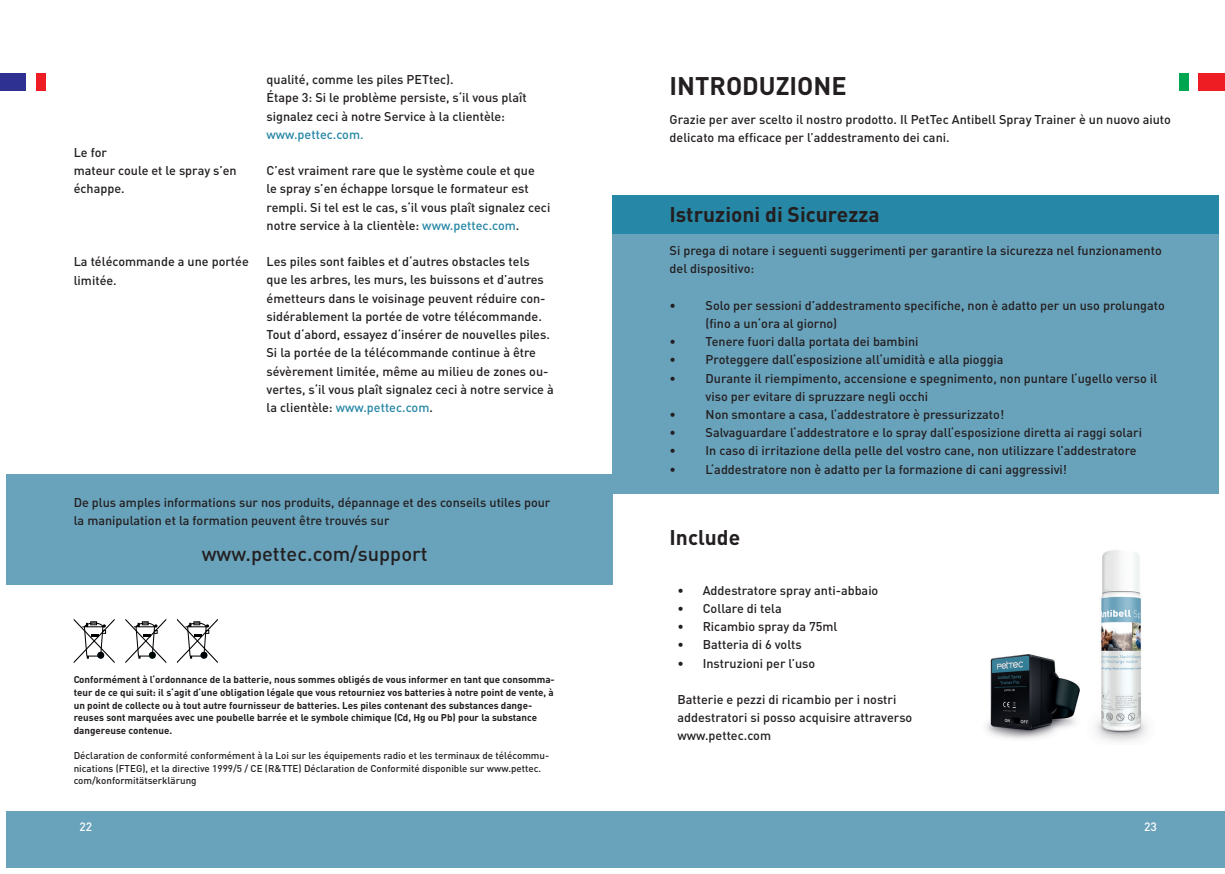
<style>
.page{position:relative;width:1225px;height:874px;background:#fff}
.page>*{position:absolute;margin:0;border:0;box-sizing:border-box;transform-origin:0 0}
.t1{font:700 25.2px "DIN";color:#231f20}
.t2{font:700 21px "DIN";color:#231f20}
.t3{font:500 20px "DIN";color:#231f20}
.t4{font:500 12.6px/18.2px "DIN";color:#231f20}
.t5{font:500 12.6px "DIN";color:#2787a6}
.t6{font:500 12px "DIN";color:#fff}
.t7{font:700 9.8px/12.6px "DIN";color:#231f20}
.t8{font:500 9.8px/12.6px "DIN";color:#231f20}
.s1{color:#2787a6}
</style>
<div class="page">
<div style="left:6px;top:811px;width:1219px;height:56px;background:#69a2bb"></div>
<img style="left:986px;top:550px;width:161px;height:192px">
<div style="left:612px;top:234px;width:607px;height:259px;background:#69a2bb"></div>
<div style="left:612px;top:196px;width:607px;height:38px;background:#2787a6"></div>
<div style="left:6px;top:473px;width:606px;height:111px;background:#69a2bb"></div>
<svg style="left:74px;top:618px;width:41px;height:45px"></svg>
<svg style="left:125px;top:618px;width:41px;height:45px"></svg>
<svg style="left:177px;top:618px;width:41px;height:45px"></svg>
<div style="left:0;top:74px;width:26px;height:17px;background:#2e3092"></div>
<div style="left:36px;top:74px;width:9px;height:17px;background:#ee1d23"></div>
<div style="left:1179px;top:74px;width:10px;height:17px;background:#00a54f"></div>
<div style="left:1198px;top:74px;width:27px;height:17px;background:#ee1d23"></div>
<p class="t4" style="left:74px;top:143px;width:164px">Le for<br>mateur coule et le spray s’en échappe.</p>
<p class="t4" style="left:74px;top:252px;width:177px">La télécommande a une portée limitée.</p>
<p class="t4" style="left:266px;top:70px;width:262px">qualité, comme les piles PETtec).<br>Étape 3: Si le problème persiste, s‘il vous plaît signalez ceci à notre Service à la clientèle:</p>
<p class="t5" style="left:266px;top:126px;width:99px">www.pettec.com.</p>
<p class="t4" style="left:266px;top:161px;width:285px">C’est vraiment rare que le système coule et que<br>le spray s’en échappe lorsque le formateur est rempli. Si tel est le cas, s‘il vous plaît signalez ceci notre service à la clientèle: <span class="s1">www.pettec.com</span>.</p>
<p class="t4" style="left:266px;top:252px;width:289px">Les piles sont faibles et d‘autres obstacles tels que les arbres, les murs, les buissons et d’autres émetteurs dans le voisinage peuvent réduire con&shy;sidérablement la portée de votre télécommande.<br>Tout d‘abord, essayez d‘insérer de nouvelles piles.<br>Si la portée de la télécommande continue à être sévèrement limitée, même au milieu de zones ou&shy;vertes, s‘il vous plaît signalez ceci à notre service à la clientèle: <span class="s1">www.pettec.com</span>.</p>
<p class="t4" style="left:74px;top:492px;width:478px">De plus amples informations sur nos produits, dépannage et des conseils utiles pour la manipulation et la formation peuvent être trouvés sur</p>
<h3 class="t3" style="left:202px;top:541px;width:227px">www.pettec.com/support</h3>
<p class="t7" style="left:74px;top:672px;width:482px">Conformément à l‘ordonnance de la batterie, nous sommes obligés de vous informer en tant que consomma&shy;teur de ce qui suit: il s‘agit d‘une obligation légale que vous retourniez vos batteries à notre point de vente, à un point de collecte ou à tout autre fournisseur de batteries. Les piles contenant des substances dange&shy;reuses sont marquées avec une poubelle barrée et le symbole chimique (Cd, Hg ou Pb) pour la substance dangereuse contenue.</p>
<p class="t8" style="left:74px;top:748px;width:477px">Déclaration de conformité conformément à la Loi sur les équipements radio et les terminaux de télécommu&shy;nications (FTEG), et la directive 1999/5 / CE (R&amp;TTE) Déclaration de Conformité disponible sur www.pettec. com/konformitätserklärung</p>
<h1 class="t1" style="left:669px;top:69px;width:179px">INTRODUZIONE</h1>
<p class="t4" style="left:669px;top:110px;width:503px">Grazie per aver scelto il nostro prodotto. Il PetTec Antibell Spray Trainer è un nuovo aiuto delicato ma efficace per l’addestramento dei cani.</p>
<h2 class="t2" style="left:669px;top:201px;width:212px">Istruzioni di Sicurezza</h2>
<p class="t4" style="left:669px;top:241px;width:494px">Si prega di notare i seguenti suggerimenti per garantire la sicurezza nel funzionamento del dispositivo:</p>
<p class="t4" style="left:705px;top:295px;width:461px;text-indent:-36px">• Solo per sessioni d’addestramento specifiche, non è adatto per un uso prolungato (fino a un‘ora al giorno)</p>
<p class="t4" style="left:669px;top:332px;width:250px">• Tenere fuori dalla portata dei bambini</p>
<p class="t4" style="left:669px;top:350px;width:335px">• Proteggere dall‘esposizione all‘umidità e alla pioggia</p>
<p class="t4" style="left:705px;top:368px;width:453px;text-indent:-36px">• Durante il riempimento, accensione e spegnimento, non puntare l‘ugello verso il viso per evitare di spruzzare negli occhi</p>
<p class="t4" style="left:669px;top:405px;width:336px">• Non smontare a casa, l‘addestratore è pressurizzato!</p>
<p class="t4" style="left:669px;top:423px;width:474px">• Salvaguardare l‘addestratore e lo spray dall‘esposizione diretta ai raggi solari</p>
<p class="t4" style="left:669px;top:441px;width:468px">• In caso di irritazione della pelle del vostro cane, non utilizzare l’addestratore</p>
<p class="t4" style="left:669px;top:459px;width:399px">• L‘addestratore non è adatto per la formazione di cani aggressivi!</p>
<h2 class="t2" style="left:669px;top:523px;width:72px">Include</h2>
<p class="t4" style="left:677px;top:580px;width:202px">• Addestratore spray anti-abbaio</p>
<p class="t4" style="left:677px;top:598px;width:106px">• Collare di tela</p>
<p class="t4" style="left:677px;top:616px;width:161px">• Ricambio spray da 75ml</p>
<p class="t4" style="left:677px;top:635px;width:126px">• Batteria di 6 volts</p>
<p class="t4" style="left:677px;top:653px;width:139px">• Instruzioni per l’uso</p>
<p class="t4" style="left:677px;top:689px;width:236px">Batterie e pezzi di ricambio per i nostri addestratori si posso acquisire attraverso www.pettec.com</p>
<p class="t6" style="left:79px;top:819px;width:14px">22</p>
<p class="t6" style="left:1144px;top:819px;width:14px">23</p>
</div>
